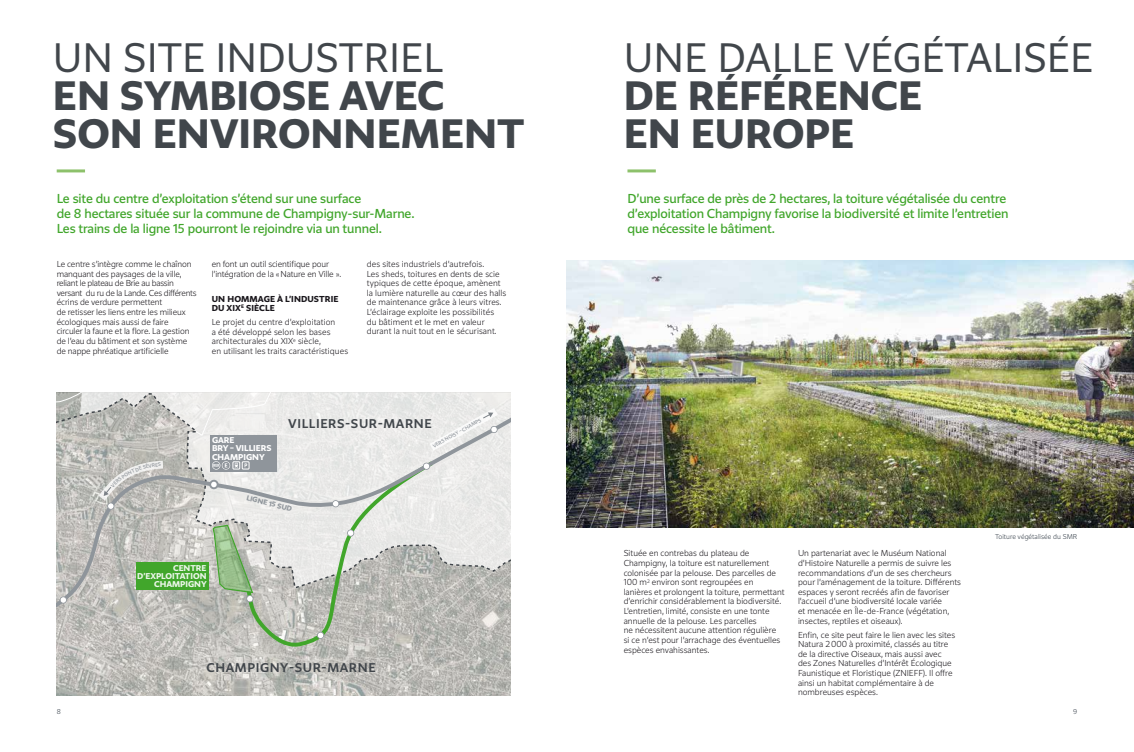
<style>
.page{position:relative;width:1134px;height:752px;background:#fff}
.page>*{position:absolute;margin:0;border:0;box-sizing:border-box;transform-origin:0 0}
.t1{font:700 38px/38px "Grand Paris";color:#41464b}
.t2{font:300 38px "Grand Paris";color:#41464b}
.t3{font:12px/15px "Grand Paris";letter-spacing:-.01em;color:#41a62b}
.t4{font:500 11.7px "Grand Paris";letter-spacing:.05em;color:#41464b}
.t5{font:300 expanded 8px/9.6px "Grand Paris";color:#1a171c}
.t6{font:700 8px/9.6px "Grand Paris";letter-spacing:.01em;color:#1a171c}
.t7{font:700 7.8px/8.2px "Grand Paris";color:#fff;text-align:right}
.t8{font:700 6.7px "Grand Paris";color:#8f959b}
.t9{font:300 expanded 6.5px "Grand Paris";color:#353f49}
.t10{font:4.7px "Grand Paris";color:#8f959b}
</style>
<div class="page">
<img style="left:567px;top:261px;width:567px;height:266px">
<hr style="left:57px;top:169px;width:28px;height:3px;background:#8dc16b">
<hr style="left:627px;top:169px;width:29px;height:3px;background:#8dc16b">
<svg style="left:57px;top:628px;width:453px;height:66px;background:#bfbeba"></svg>
<svg style="left:244px;top:628px;width:179px;height:24px;background:#b9beb2"></svg>
<svg style="left:57px;top:392px;width:366px;height:236px;background:#cfd0cb"></svg>
<svg style="left:332px;top:500px;width:7px;height:7px"></svg>
<svg style="left:347px;top:529px;width:7px;height:7px"></svg>
<svg style="left:317px;top:631px;width:7px;height:7px"></svg>
<svg style="left:60px;top:596px;width:7px;height:7px"></svg>
<div style="left:136px;top:562px;width:72px;height:27px;background:#41a62b"></div>
<svg style="left:212px;top:523px;width:42px;height:79px;background:#a8be9f"></svg>
<div style="left:210px;top:434px;width:66px;height:37px;background:#8f959b"></div>
<div style="left:233px;top:461px;width:7px;height:8px;border:1px solid #fff"></div>
<svg style="left:234px;top:462px;width:4px;height:6px"></svg>
<div style="left:242px;top:461px;width:7px;height:8px;border:1px solid #fff"></div>
<svg style="left:212px;top:461px;width:15px;height:8px"></svg>
<svg style="left:209px;top:479px;width:10px;height:10px"></svg>
<svg style="left:423px;top:392px;width:87px;height:270px;background:#d6d6d3"></svg>
<svg style="left:99px;top:460px;width:64px;height:49px;background:#c2c2bf"></svg>
<h1 class="t2" style="left:53px;top:33px;width:392px">UN SITE INDUSTRIEL</h1>
<h1 class="t1" style="left:53px;top:76px;width:473px">EN SYMBIOSE AVEC<br>SON ENVIRONNEMENT</h1>
<h2 class="t3" style="left:57px;top:190px;width:359px">Le site du centre d’exploitation s’étend sur une surface<br>de 8 hectares située sur la commune de Champigny-sur-Marne.<br>Les trains de la ligne 15 pourront le rejoindre via un tunnel.</h2>
<p class="t5" style="left:57px;top:259px;width:142px">Le centre s’intègre comme le chaînon manquant des paysages de la ville, reliant le plateau de Brie au bassin versant du ru de la Lande. Ces différents écrins de verdure permettent<br>de retisser les liens entre les milieux écologiques mais aussi de faire circuler la faune et la flore. La gestion de l’eau du bâtiment et son système de nappe phréatique artificielle</p>
<p class="t5" style="left:212px;top:259px;width:131px">en font un outil scientifique pour l’intégration de la «Nature en Ville ».</p>
<p class="t5" style="left:367px;top:259px;width:141px">des sites industriels d’autrefois.<br>Les sheds, toitures en dents de scie typiques de cette époque, amènent la lumière naturelle au cœur des halls de maintenance grâce à leurs vitres.<br>L’éclairage exploite les possibilités<br>du bâtiment et le met en valeur durant la nuit tout en le sécurisant.</p>
<p class="t6" style="left:212px;top:293px;width:128px">UN HOMMAGE À L’INDUSTRIE<br>DU XIX<sup>E</sup> SIÈCLE</p>
<p class="t5" style="left:212px;top:317px;width:138px">Le projet du centre d’exploitation<br>a été développé selon les bases architecturales du XIX<sup>e</sup> siècle,<br>en utilisant les traits caractéristiques</p>
<p class="t10" style="left:432px;top:443px;width:56px;rotate:-29deg">VERS NOISY – CHAMPS</p>
<h3 class="t4" style="left:288px;top:416px;width:145px">VILLIERS-SUR-MARNE</h3>
<p class="t7" style="left:212px;top:435px;width:61px;text-align:left">GARE<br>BRY – VILLIERS<br>CHAMPIGNY</p>
<p class="t8" style="left:248px;top:493px;width:48px;rotate:14deg">LIGNE 15 SUD</p>
<p class="t7" style="left:137px;top:563px;width:71px">CENTRE<br>D’EXPLOITATION<br>CHAMPIGNY</p>
<h3 class="t4" style="left:207px;top:659px;width:171px">CHAMPIGNY-SUR-MARNE</h3>
<h1 class="t2" style="left:624px;top:33px;width:471px">UNE DALLE VÉGÉTALISÉE</h1>
<h1 class="t1" style="left:624px;top:76px;width:300px">DE RÉFÉRENCE<br>EN EUROPE</h1>
<h2 class="t3" style="left:627px;top:190px;width:383px">D’une surface de près de 2 hectares, la toiture végétalisée du centre d’exploitation Champigny favorise la biodiversité et limite l’entretien que nécessite le bâtiment.</h2>
<p class="t5" style="left:624px;top:548px;width:162px">Située en contrebas du plateau de Champigny, la toiture est naturellement colonisée par la pelouse. Des parcelles de 100 m<sup>2</sup> environ sont regroupées en<br>lanières et prolongent la toiture, permettant d’enrichir considérablement la biodiversité.<br>L’entretien, limité, consiste en une tonte annuelle de la pelouse. Les parcelles<br>ne nécessitent aucune attention régulière<br>si ce n’est pour l’arrachage des éventuelles espèces envahissantes.</p>
<p class="t5" style="left:798px;top:548px;width:164px">Un partenariat avec le Muséum National d’Histoire Naturelle a permis de suivre les recommandations d’un de ses chercheurs pour l’aménagement de la toiture. Différents espaces y seront recréés afin de favoriser l’accueil d’une biodiversité locale variée<br>et menacée en Île-de-France (végétation, insectes, reptiles et oiseaux).</p>
<p class="t5" style="left:798px;top:629px;width:159px">Enfin, ce site peut faire le lien avec les sites Natura 2000 à proximité, classés au titre de la directive Oiseaux, mais aussi avec des Zones Naturelles d’Intérêt Écologique Faunistique et Floristique (ZNIEFF). Il offre ainsi un habitat complémentaire à de nombreuses espèces.</p>
<p class="t9" style="left:995px;top:531px;width:83px">Toiture végétalisée du SMR</p>
<p class="t9" style="left:57px;top:707px;width:6px">8</p>
<p class="t9" style="left:1073px;top:707px;width:6px">9</p>
</div>
